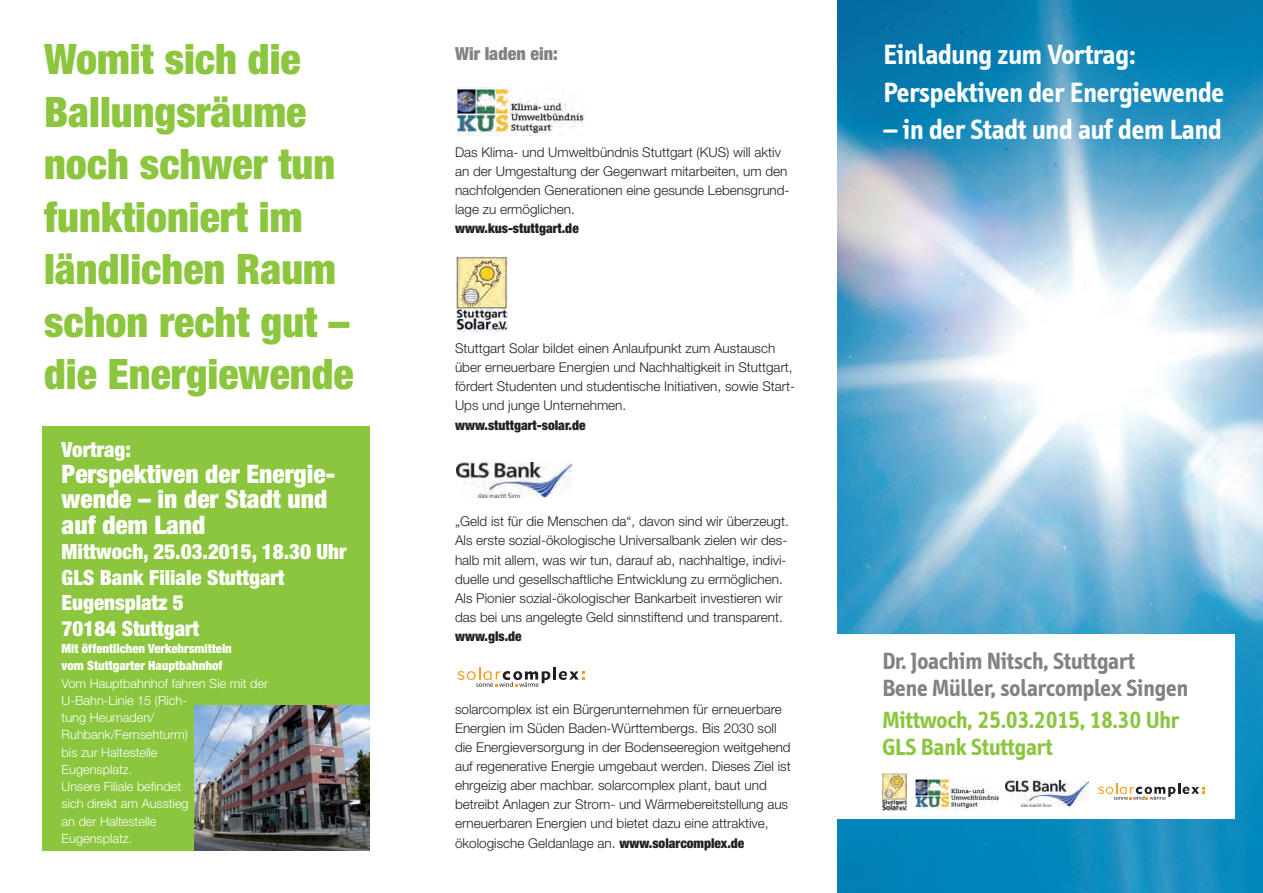
<style>
.page{position:relative;width:1263px;height:893px;background:#fff}
.page>*{position:absolute;margin:0;border:0;box-sizing:border-box;transform-origin:0 0}
.t1{font:900 condensed 42px/52.5px "Helvetica Neue";color:#8bc63e}
.t2{font:700 28.5px/37.5px "Info";color:#fff}
.t3{font:900 condensed 25.5px/25.5px "Helvetica Neue";color:#fff}
.t4{font:700 24px/27px "Info";color:#808285}
.t5{font:700 24px/27px "Info";color:#8bc63e}
.t6{font:900 condensed 21px/25.5px "Helvetica Neue";color:#fff}
.t7{font:900 condensed 18px "Helvetica Neue";color:#808285}
.t8{font:300 13.5px/19.2px "Helvetica Neue";color:#231f20}
.t9{font:900 condensed 13.5px "Helvetica Neue";color:#231f20}
.t10{font:300 12.75px/17.2px "Helvetica Neue";color:#fff}
.t11{font:900 condensed 12.75px/17.2px "Helvetica Neue";color:#fff}
.s1{font-weight:900;font-stretch:condensed}
</style>
<div class="page">
<img style="left:837px;top:0;width:426px;height:893px">
<div style="left:837px;top:634px;width:397px;height:184px;background:#fff"></div>
<svg style="left:458px;top:667px;width:127px;height:20px"></svg>
<img style="left:457px;top:462px;width:114px;height:36px">
<img style="left:456px;top:256px;width:51px;height:76px">
<img style="left:456px;top:88px;width:128px;height:47px">
<div style="left:43px;top:426px;width:327px;height:424px;background:#8bc63e"></div>
<img style="left:194px;top:705px;width:176px;height:145px">
<img style="left:915px;top:778px;width:84px;height:31px">
<div style="left:1005px;top:777px;width:84px;height:32px;background:linear-gradient(to right,#fff,#fff)"></div>
<img style="left:1005px;top:781px;width:84px;height:25px">
<svg style="left:1098px;top:783px;width:106px;height:17px"></svg>
<img style="left:882px;top:773px;width:25px;height:38px">
<h1 class="t1" style="left:44px;top:32px;width:311px">Womit sich die<br>Ballungsräume noch schwer tun funktioniert im ländlichen Raum schon recht gut – die Energiewende</h1>
<h3 class="t6" style="left:62px;top:437px;width:71px">Vortrag:</h3>
<h3 class="t3" style="left:62px;top:460px;width:275px">Perspektiven der Energie&shy;wende – in der Stadt und auf dem Land</h3>
<h3 class="t6" style="left:62px;top:539px;width:286px">Mittwoch, 25.03.2015, 18.30 Uhr<br>GLS Bank Filiale Stuttgart<br>Eugensplatz 5<br>70184 Stuttgart</h3>
<p class="t11" style="left:62px;top:640px;width:172px">Mit öffentlichen Verkehrsmitteln vom Stuttgarter Hauptbahnhof</p>
<p class="t10" style="left:62px;top:674px;width:208px">Vom Hauptbahnhof fahren Sie mit der<br>U-Bahn-Linie 15 (Rich-<br>tung Heumaden/<br>Ruhbank/Fernsehturm)<br>bis zur Haltestelle<br>Eugensplatz.<br>Unsere Filiale befindet<br>sich direkt am Ausstieg<br>an der Haltestelle<br>Eugensplatz.</p>
<h3 class="t7" style="left:455px;top:43px;width:104px">Wir laden ein:</h3>
<p class="t8" style="left:455px;top:142px;width:336px">Das Klima- und Umweltbündnis Stuttgart (KUS) will aktiv an der Umgestaltung der Gegenwart mitarbeiten, um den nachfolgenden Generationen eine gesunde Lebensgrund&shy;lage zu ermöglichen.</p>
<p class="t9" style="left:455px;top:220px;width:125px">www.kus-stuttgart.de</p>
<p class="t8" style="left:455px;top:338px;width:342px">Stuttgart Solar bildet einen Anlaufpunkt zum Austausch über erneuerbare Energien und Nachhaltigkeit in Stuttgart, fördert Studenten und studentische Initiativen, sowie Start-Ups und junge Unternehmen.</p>
<p class="t9" style="left:455px;top:416px;width:132px">www.stuttgart-solar.de</p>
<p class="t8" style="left:455px;top:512px;width:335px">„Geld ist für die Menschen da“, davon sind wir überzeugt.<br>Als erste sozial-ökologische Universalbank zielen wir des&shy;halb mit allem, was wir tun, darauf ab, nachhaltige, indivi&shy;duelle und gesellschaftliche Entwicklung zu ermöglichen.<br>Als Pionier sozial-ökologischer Bankarbeit investieren wir das bei uns angelegte Geld sinnstiftend und transparent.</p>
<p class="t9" style="left:455px;top:628px;width:68px">www.gls.de</p>
<p class="t8" style="left:455px;top:699px;width:337px">solarcomplex ist ein Bürgerunternehmen für erneuerbare Energien im Süden Baden-Württembergs. Bis 2030 soll die Energieversorgung in der Bodenseeregion weitgehend auf regenerative Energie umgebaut werden. Dieses Ziel ist ehrgeizig aber machbar. solarcomplex plant, baut und betreibt Anlagen zur Strom- und Wärmebereitstellung aus erneuerbaren Energien und bietet dazu eine attraktive, ökologische Geldanlage an. <span class="s1">www.solarcomplex.de</span></p>
<h2 class="t2" style="left:883px;top:38px;width:342px">Einladung zum Vortrag:<br>Perspektiven der Energiewende</h2>
<h2 class="t2" style="left:883px;top:113px;width:340px">– in der Stadt und auf dem Land</h2>
<h3 class="t4" style="left:882px;top:649px;width:307px">Dr. Joachim Nitsch, Stuttgart<br>Bene Müller, solarcomplex Singen</h3>
<h3 class="t5" style="left:882px;top:709px;width:298px">Mittwoch, 25.03.2015, 18.30 Uhr<br>GLS Bank Stuttgart</h3>
</div>
